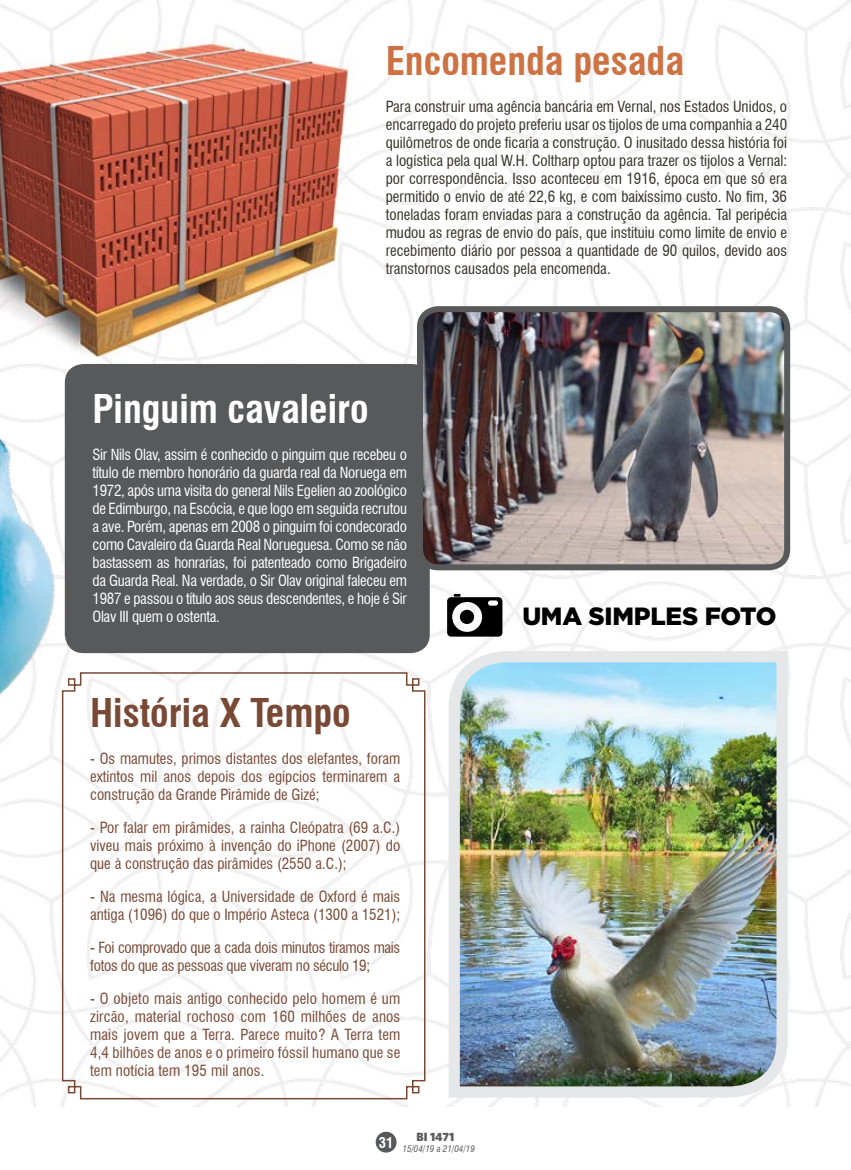
<style>
.page{position:relative;width:851px;height:1170px;background:#fff}
.page>*{position:absolute;margin:0;border:0;box-sizing:border-box;transform-origin:0 0}
.t1{font:700 condensed 38.7px "Swiss 721 BT";color:#fff}
.t2{font:700 condensed 38.7px "Swiss 721 BT";color:#cd7243}
.t3{font:700 condensed 38.7px "Swiss 721 BT";color:#784935}
.t4{font:900 24.9px "Gotham";letter-spacing:-.01em;color:#000}
.t5{font:condensed 15px/18px "Swiss 721 BT";color:#353125;text-align:justify}
.t6{font:condensed 15px/18px "Swiss 721 BT";color:#784935;text-align:justify}
.t7{font:condensed 15px/18px "Swiss 721 BT";letter-spacing:-.02em;color:#fff;text-align:justify}
.t8{font:condensed 15px/18px "Swiss 721 BT";letter-spacing:-.02em;color:#784935}
.t9{font:700 condensed 14.4px "Swiss 721 BT";color:#fff}
.t10{font:900 12px "Whitney HTF";color:#58595b}
.t11{font:italic condensed 9px "Swiss 721 BT";color:#58595b}
</style>
<div class="page">
<img style="left:0;top:0;width:850px;height:1106px">
<img style="left:443px;top:645px;width:350px;height:458px">
<svg style="left:447px;top:594px;width:55px;height:42px"></svg>
<img style="left:0;top:24px;width:368px;height:352px">
<svg style="left:61px;top:671px;width:365px;height:429px"></svg>
<img style="left:0;top:406px;width:139px;height:324px">
<div style="left:66px;top:365px;width:363px;height:287px;background:#58595b;border-radius:18px"></div>
<div style="left:65px;top:364px;width:364px;height:289px;border:2px solid #58595b;border-radius:18px"></div>
<img style="left:420px;top:309px;width:367px;height:258px">
<div style="left:417px;top:306px;width:373px;height:264px;border:6px solid #58595b;border-radius:18px"></div>
<div style="left:375px;top:1131px;width:21px;height:21px;background:#58595b;border-radius:50%"></div>
<h1 class="t2" style="left:386px;top:37px;width:300px">Encomenda pesada</h1>
<p class="t5" style="left:386px;top:97px;width:403px">Para construir uma agência bancária em Vernal, nos Estados Unidos, o encarregado do projeto preferiu usar os tijolos de uma companhia a 240 quilômetros de onde ficaria a construção. O inusitado dessa história foi a logística pela qual W.H. Coltharp optou para trazer os tijolos a Vernal: por correspondência. Isso aconteceu em 1916, época em que só era permitido o envio de até 22,6 kg, e com baixíssimo custo. No fim, 36 toneladas foram enviadas para a construção da agência. Tal peripécia mudou as regras de envio do país, que instituiu como limite de envio e recebimento diário por pessoa a quantidade de 90 quilos, devido aos transtornos causados pela encomenda.</p>
<h1 class="t1" style="left:92px;top:385px;width:277px">Pinguim cavaleiro</h1>
<p class="t7" style="left:92px;top:445px;width:316px">Sir Nils Olav, assim é conhecido o pinguim que recebeu o título de membro honorário da guarda real da Noruega em 1972, após uma visita do general Nils Egelien ao zoológico de Edimburgo, na Escócia, e que logo em seguida recrutou a ave. Porém, apenas em 2008 o pinguim foi condecorado como Cavaleiro da Guarda Real Norueguesa. Como se não bastassem as honrarias, foi patenteado como Brigadeiro da Guarda Real. Na verdade, o Sir Olav original faleceu em 1987 e passou o título aos seus descendentes, e hoje é Sir Olav III quem o ostenta.</p>
<h1 class="t3" style="left:90px;top:689px;width:262px">História X Tempo</h1>
<p class="t6" style="left:90px;top:749px;width:311px">- Os mamutes, primos distantes dos elefantes, foram extintos mil anos depois dos egípcios terminarem a construção da Grande Pirâmide de Gizé;</p>
<p class="t6" style="left:90px;top:818px;width:311px">- Por falar em pirâmides, a rainha Cleópatra (69 a.C.) viveu mais próximo à invenção do iPhone (2007) do que à construção das pirâmides (2550 a.C.);</p>
<p class="t6" style="left:90px;top:887px;width:311px">- Na mesma lógica, a Universidade de Oxford é mais antiga (1096) do que o Império Asteca (1300 a 1521);</p>
<p class="t8" style="left:90px;top:938px;width:311px">- Foi comprovado que a cada dois minutos tiramos mais fotos do que as pessoas que viveram no século 19;</p>
<p class="t6" style="left:90px;top:989px;width:311px">- O objeto mais antigo conhecido pelo homem é um zircão, material rochoso com 160 milhões de anos mais jovem que a Terra. Parece muito? A Terra tem 4,4 bilhões de anos e o primeiro fóssil humano que se tem notícia tem 195 mil anos.</p>
<p class="t9" style="left:379px;top:1133px;width:16px">31</p>
<p class="t10" style="left:416px;top:1128px;width:39px">BI 1471</p>
<p class="t11" style="left:402px;top:1143px;width:74px">15/04/19 a 21/04/19</p>
<h2 class="t4" style="left:522px;top:602px;width:256px">UMA SIMPLES FOTO</h2>
</div>
